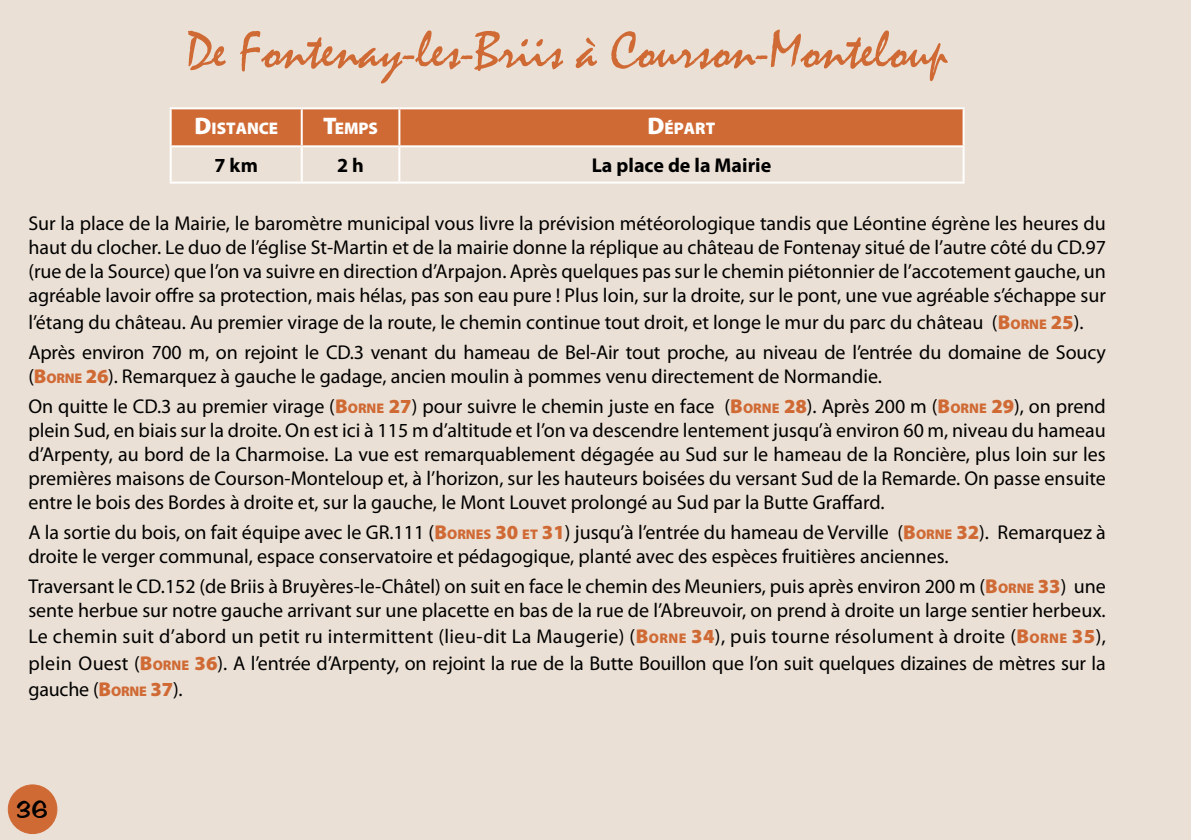
<style>
.page{position:relative;width:1191px;height:840px;background:#fff}
.page>*{position:absolute;margin:0;border:0;box-sizing:border-box;transform-origin:0 0}
.t1{font:54px "Mistral";color:#d06a35}
.t2{font:24px "Hudson";color:#000}
.t3{font:20px/24px "Myriad Pro";color:#000}
.t4{font:700 20px "Myriad Pro";color:#000}
.t5{font:900 16.8px "Myriad Pro";color:#fff}
.s1{font-size:24px}
.s2{font-weight:900;color:#d06a35}
.s3{font-weight:900;font-size:14px;color:#d06a35}
</style>
<div class="page">
<div style="left:0;top:0;width:1191px;height:839px;background:#ebe0d5"></div>
<svg style="left:172px;top:109px;width:790px;height:72px"></svg>
<hr style="left:170px;top:147px;width:2px;height:34px;background:#fff">
<hr style="left:301px;top:147px;width:2px;height:34px;background:#fff">
<hr style="left:398px;top:147px;width:2px;height:34px;background:#fff">
<hr style="left:962px;top:147px;width:2px;height:34px;background:#fff">
<hr style="left:170px;top:181px;width:132px;height:2px;background:#fff">
<hr style="left:302px;top:181px;width:97px;height:2px;background:#fff">
<hr style="left:399px;top:181px;width:565px;height:2px;background:#fff">
<hr style="left:170px;top:107px;width:132px;height:2px;background:#fff">
<hr style="left:170px;top:109px;width:2px;height:36px;background:#fff">
<hr style="left:302px;top:107px;width:97px;height:2px;background:#fff">
<hr style="left:301px;top:109px;width:2px;height:36px;background:#fff">
<hr style="left:399px;top:107px;width:565px;height:2px;background:#fff">
<hr style="left:398px;top:109px;width:2px;height:36px;background:#fff">
<hr style="left:962px;top:109px;width:2px;height:36px;background:#fff">
<hr style="left:170px;top:145px;width:132px;height:2px;background:#fff">
<hr style="left:302px;top:145px;width:97px;height:2px;background:#fff">
<hr style="left:399px;top:145px;width:565px;height:2px;background:#fff">
<div style="left:8px;top:784px;width:49px;height:49px;background:#d06a35;border-radius:50%"></div>
<div style="left:8px;top:784px;width:49px;height:49px;border:1px solid #d06a35;border-radius:50%"></div>
<h1 class="t1" style="left:186px;top:18px;width:763px">De Fontenay-les-Briis à Courson-Monteloup</h1>
<p class="t5" style="left:194px;top:117px;width:85px"><span class="s1">D</span>ISTANCE</p>
<p class="t5" style="left:323px;top:117px;width:56px"><span class="s1">T</span>EMPS</p>
<p class="t5" style="left:647px;top:117px;width:70px"><span class="s1">D</span>ÉPART</p>
<p class="t4" style="left:214px;top:152px;width:45px">7 km</p>
<p class="t4" style="left:337px;top:152px;width:28px">2 h</p>
<p class="t4" style="left:591px;top:152px;width:181px">La place de la Mairie</p>
<p class="t3" style="left:28px;top:211px;width:1079px;text-align:justify">Sur la place de la Mairie, le baromètre municipal vous livre la prévision météorologique tandis que Léontine égrène les heures du haut du clocher. Le duo de l’église St-Martin et de la mairie donne la réplique au château de Fontenay situé de l’autre côté du CD.97 (rue de la Source) que l’on va suivre en direction d’Arpajon. Après quelques pas sur le chemin piétonnier de l’accotement gauche, un agréable lavoir offre sa protection, mais hélas, pas son eau pure ! Plus loin, sur la droite, sur le pont, une vue agréable s’échappe sur</p>
<p class="t3" style="left:28px;top:306px;width:1079px;line-height:30px">l’étang du château. Au premier virage de la route, le chemin continue tout droit, et longe le mur du parc du château (<span class="s2">B</span><span class="s3">ORNE</span> <span class="s2">25</span>).<br>Après environ 700 m, on rejoint le CD.3 venant du hameau de Bel-Air tout proche, au niveau de l’entrée du domaine de Soucy</p>
<p class="t3" style="left:28px;top:360px;width:1079px;line-height:30px">(<span class="s2">B</span><span class="s3">ORNE</span> <span class="s2">26</span>). Remarquez à gauche le gadage, ancien moulin à pommes venu directement de Normandie.<br>On quitte le CD.3 au premier virage (<span class="s2">B</span><span class="s3">ORNE</span> <span class="s2">27</span>) pour suivre le chemin juste en face (<span class="s2">B</span><span class="s3">ORNE</span> <span class="s2">28</span>). Après 200 m (<span class="s2">B</span><span class="s3">ORNE</span> <span class="s2">29</span>), on prend</p>
<p class="t3" style="left:28px;top:417px;width:1079px;text-align:justify">plein Sud, en biais sur la droite. On est ici à 115 m d’altitude et l’on va descendre lentement jusqu’à environ 60 m, niveau du hameau d’Arpenty, au bord de la Charmoise. La vue est remarquablement dégagée au Sud sur le hameau de la Roncière, plus loin sur les premières maisons de Courson-Monteloup et, à l’horizon, sur les hauteurs boisées du versant Sud de la Remarde. On passe ensuite entre le bois des Bordes à droite et, sur la gauche, le Mont Louvet prolongé au Sud par la Butte Graffard.</p>
<p class="t3" style="left:28px;top:519px;width:1079px">A la sortie du bois, on fait équipe avec le GR.111 (<span class="s2">B</span><span class="s3">ORNES</span> <span class="s2">30</span> <span class="s3">ET</span> <span class="s2">31</span>) jusqu’à l’entrée du hameau de Verville (<span class="s2">B</span><span class="s3">ORNE</span> <span class="s2">32</span>). Remarquez à droite le verger communal, espace conservatoire et pédagogique, planté avec des espèces fruitières anciennes.</p>
<p class="t3" style="left:28px;top:573px;width:1079px">Traversant le CD.152 (de Briis à Bruyères-le-Châtel) on suit en face le chemin des Meuniers, puis après environ 200 m (<span class="s2">B</span><span class="s3">ORNE</span> <span class="s2">33</span>) une sente herbue sur notre gauche arrivant sur une placette en bas de la rue de l’Abreuvoir, on prend à droite un large sentier herbeux.</p>
<p class="t3" style="left:28px;top:623px;width:1079px;line-height:26.4px;text-align:justify">Le chemin suit d’abord un petit ru intermittent (lieu-dit La Maugerie) (<span class="s2">B</span><span class="s3">ORNE</span> <span class="s2">34</span>), puis tourne résolument à droite (<span class="s2">B</span><span class="s3">ORNE</span> <span class="s2">35</span>), plein Ouest (<span class="s2">B</span><span class="s3">ORNE</span> <span class="s2">36</span>). A l’entrée d’Arpenty, on rejoint la rue de la Butte Bouillon que l’on suit quelques dizaines de mètres sur la gauche (<span class="s2">B</span><span class="s3">ORNE</span> <span class="s2">37</span>).</p>
<p class="t2" style="left:16px;top:790px;width:34px">36</p>
</div>
